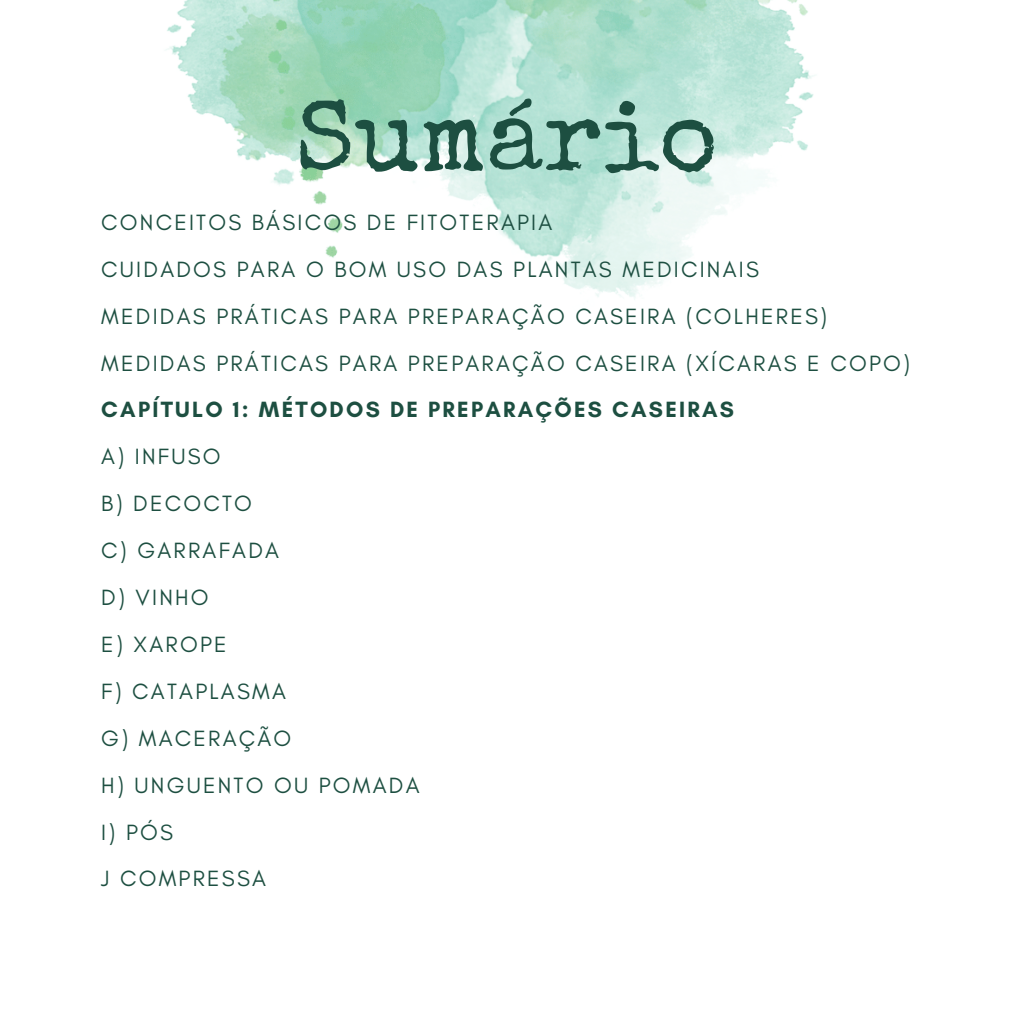
<style>
.page{position:relative;width:1013px;height:1013px;background:#fff}
.page>*{position:absolute;margin:0;border:0;box-sizing:border-box;transform-origin:0 0}
.t1{font:100.88px "Special Elite";color:#1d4f41}
.t2{font:22.5px/46.9px "Glacial Indifference";letter-spacing:.1em;color:#1d4f41}
.t3{font:700 22.5px "Glacial Indifference";letter-spacing:.1em;color:#1d4f41}
</style>
<div class="page">
<img style="left:166px;top:0;width:649px;height:299px">
<p class="t1" style="left:295px;top:98px;width:424px">Sumário</p>
<p class="t2" style="left:101px;top:198px;width:452px">CONCEITOS BÁSICOS DE FITOTERAPIA</p>
<p class="t2" style="left:101px;top:245px;width:659px">CUIDADOS PARA O BOM USO DAS PLANTAS MEDICINAIS</p>
<p class="t2" style="left:101px;top:292px;width:727px">MEDIDAS PRÁTICAS PARA PREPARAÇÃO CASEIRA (COLHERES)</p>
<p class="t2" style="left:101px;top:339px;width:810px">MEDIDAS PRÁTICAS PARA PREPARAÇÃO CASEIRA (XÍCARAS E COPO)</p>
<p class="t3" style="left:101px;top:396px;width:634px">CAPÍTULO 1: MÉTODOS DE PREPARAÇÕES CASEIRAS</p>
<p class="t2" style="left:101px;top:433px;width:152px">A) INFUSO<br>B) DECOCTO</p>
<p class="t2" style="left:101px;top:527px;width:179px">C) GARRAFADA<br>D) VINHO</p>
<p class="t2" style="left:101px;top:620px;width:127px">E) XAROPE</p>
<p class="t2" style="left:101px;top:667px;width:186px">F) CATAPLASMA</p>
<p class="t2" style="left:101px;top:714px;width:191px">G) MACERAÇÃO</p>
<p class="t2" style="left:101px;top:761px;width:320px">H) UNGUENTO OU POMADA</p>
<p class="t2" style="left:101px;top:808px;width:73px">I) PÓS</p>
<p class="t2" style="left:101px;top:855px;width:166px">J COMPRESSA</p>
</div>
